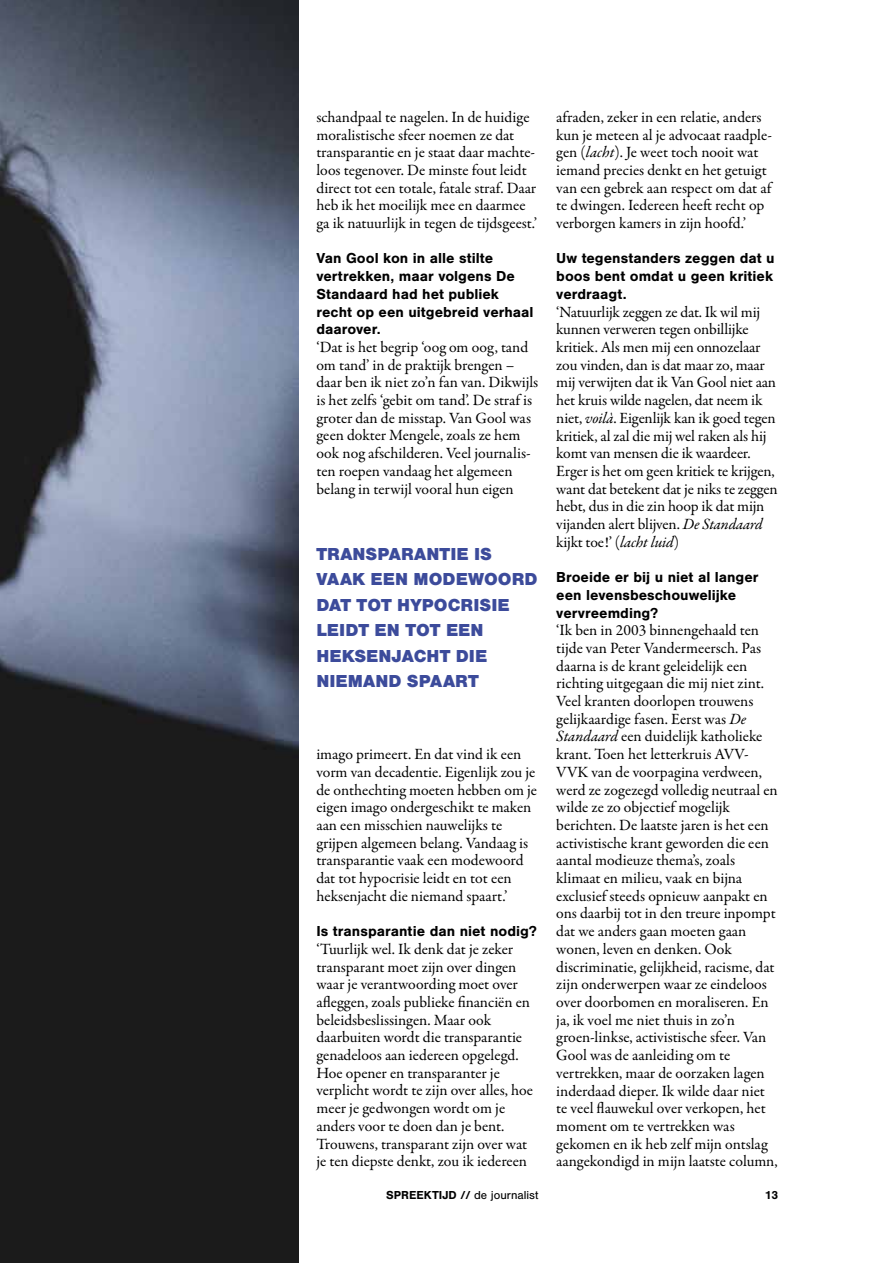
<style>
.page{position:relative;width:893px;height:1263px;background:#fff}
.page>*{position:absolute;margin:0;border:0;box-sizing:border-box;transform-origin:0 0}
.t1{font:900 18px/25.5px "Nimbus San";color:#3c4b9b}
.t2{font:15.75px/17.7px "Garamond Premr Pro";letter-spacing:-.005em;color:#000}
.t3{font:700 15px/17.7px "Nimbus San";color:#000}
.t4{font:700 12px "Nimbus San";color:#000}
.s1{font-style:italic}
.s2{font-weight:400}
</style>
<div class="page">
<img style="left:0;top:0;width:298px;height:1263px">
<p class="t2" style="left:316px;top:108px;width:222px">schandpaal te nagelen. In de huidige moralistische sfeer noemen ze dat transparantie en je staat daar machte&shy;loos tegenover. De minste fout leidt direct tot een totale, fatale straf. Daar heb ik het moeilijk mee en daarmee ga ik natuurlijk in tegen de tijdsgeest.’</p>
<p class="t3" style="left:316px;top:250px;width:219px">Van Gool kon in alle stilte vertrekken, maar volgens De<br>Standaard had het publiek recht op een uitgebreid verhaal daarover.</p>
<p class="t2" style="left:316px;top:339px;width:223px">‘Dat is het begrip ‘oog om oog, tand om tand’ in de praktijk brengen – daar ben ik niet zo’n fan van. Dikwijls is het zelfs ‘gebit om tand’. De straf is groter dan de misstap. Van Gool was geen dokter Mengele, zoals ze hem ook nog afschilderen. Veel journalis&shy;ten roepen vandaag het algemeen belang in terwijl vooral hun eigen</p>
<p class="t1" style="left:316px;top:541px;width:223px">TRANSPARANTIE IS<br>VAAK EEN MODEWOORD<br>DAT TOT HYPOCRISIE<br>LEIDT EN TOT EEN<br>HEKSENJACHT DIE<br>NIEMAND SPAART</p>
<p class="t2" style="left:316px;top:746px;width:222px">imago primeert. En dat vind ik een vorm van decadentie. Eigenlijk zou je de onthechting moeten hebben om je eigen imago ondergeschikt te maken aan een misschien nauwelijks te grijpen algemeen belang. Vandaag is transparantie vaak een modewoord dat tot hypocrisie leidt en tot een heksenjacht die niemand spaart.’</p>
<p class="t3" style="left:316px;top:922px;width:222px">Is transparantie dan niet nodig?</p>
<p class="t2" style="left:316px;top:940px;width:218px">‘Tuurlijk wel. Ik denk dat je zeker transparant moet zijn over dingen waar je verantwoording moet over afleggen, zoals publieke financiën en beleidsbeslissingen. Maar ook daarbuiten wordt die transparantie genadeloos aan iedereen opgelegd.<br>Hoe opener en transparanter je verplicht wordt te zijn over alles, hoe meer je gedwongen wordt om je anders voor te doen dan je bent.<br>Trouwens, transparant zijn over wat je ten diepste denkt, zou ik iedereen</p>
<p class="t2" style="left:556px;top:108px;width:217px">afraden, zeker in een relatie, anders kun je meteen al je advocaat raadple&shy;gen (<span class="s1">lacht</span>). Je weet toch nooit wat iemand precies denkt en het getuigt van een gebrek aan respect om dat af te dwingen. Iedereen heeft recht op verborgen kamers in zijn hoofd.’</p>
<p class="t3" style="left:556px;top:250px;width:220px;text-align:justify">Uw tegenstanders zeggen dat u boos bent omdat u geen kritiek verdraagt.</p>
<p class="t2" style="left:556px;top:303px;width:223px">‘Natuurlijk zeggen ze dat. Ik wil mij kunnen verweren tegen onbillijke kritiek. Als men mij een onnozelaar zou vinden, dan is dat maar zo, maar mij verwijten dat ik Van Gool niet aan het kruis wilde nagelen, dat neem ik niet, <span class="s1">voilà</span>. Eigenlijk kan ik goed tegen kritiek, al zal die mij wel raken als hij komt van mensen die ik waardeer.<br>Erger is het om geen kritiek te krijgen, want dat betekent dat je niks te zeggen hebt, dus in die zin hoop ik dat mijn vijanden alert blijven. <span class="s1">De Standaard </span>kijkt toe!’ (<span class="s1">lacht luid</span>)</p>
<p class="t3" style="left:556px;top:568px;width:204px">Broeide er bij u niet al langer een levensbeschouwelijke vervreemding?</p>
<p class="t2" style="left:556px;top:622px;width:223px">‘Ik ben in 2003 binnengehaald ten tijde van Peter Vandermeersch. Pas daarna is de krant geleidelijk een richting uitgegaan die mij niet zint.<br>Veel kranten doorlopen trouwens gelijkaardige fasen. Eerst was <span class="s1">De Standaard</span> een duidelijk katholieke krant. Toen het letterkruis AVV-VVK van de voorpagina verdween, werd ze zogezegd volledig neutraal en wilde ze zo objectief mogelijk berichten. De laatste jaren is het een activistische krant geworden die een aantal modieuze thema’s, zoals klimaat en milieu, vaak en bijna exclusief steeds opnieuw aanpakt en ons daarbij tot in den treure inpompt dat we anders gaan moeten gaan wonen, leven en denken. Ook discriminatie, gelijkheid, racisme, dat zijn onderwerpen waar ze eindeloos over doorbomen en moraliseren. En ja, ik voel me niet thuis in zo’n groen-linkse, activistische sfeer. Van Gool was de aanleiding om te vertrekken, maar de oorzaken lagen inderdaad dieper. Ik wilde daar niet te veel flauwekul over verkopen, het moment om te vertrekken was gekomen en ik heb zelf mijn ontslag aangekondigd in mijn laatste column,</p>
<p class="t4" style="left:386px;top:1188px;width:154px">SPREEKTIJD // <span class="s2">de journalist</span></p>
<p class="t4" style="left:765px;top:1188px;width:15px">13</p>
</div>
